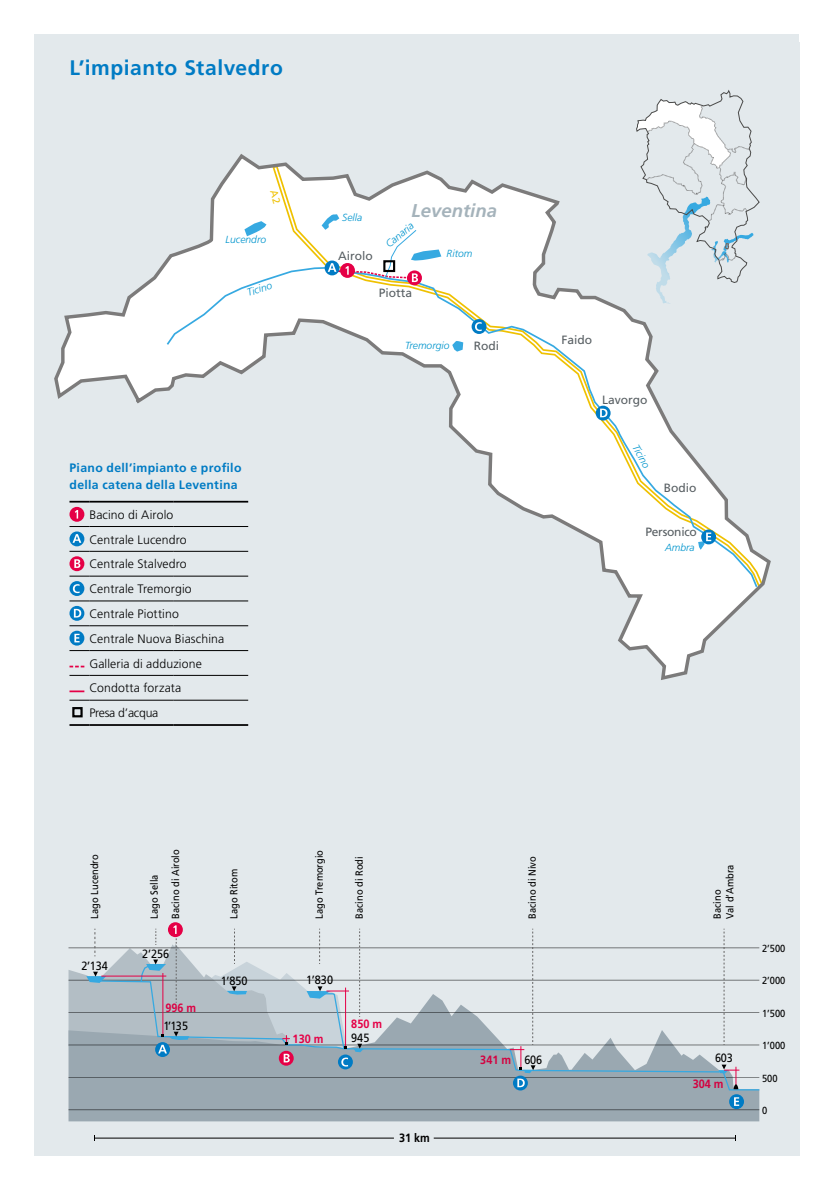
<style>
.page{position:relative;width:834px;height:1191px;background:#fff}
.page>*{position:absolute;margin:0;border:0;box-sizing:border-box;transform-origin:0 0}
.t1{font:700 21px "Frutiger";letter-spacing:.025em;color:#007bc4}
.t2{font:italic 700 18.55px "Frutiger";color:#a5b3bb}
.t3{font:300 12.25px/24.7px "Frutiger";letter-spacing:.01em;color:#000}
.t4{font:700 12.25px/17.5px "Frutiger";letter-spacing:.025em;color:#007bc4}
.t5{font:12.08px "Frutiger";color:#000;scale:.91 1}
.t6{font:12.08px "Frutiger";color:#575e62}
.t7{font:12.08px "Frutiger";letter-spacing:-.02em;color:#575e62}
.t8{font:700 12.08px "Frutiger CE";color:#e50046;scale:.91 1}
.t9{font:700 12.08px "Frutiger CE";color:#d30240;scale:.91 1}
.t10{font:700 12.08px "Frutiger CE";color:#dc0043;scale:.91 1}
.t11{font:700 12.08px "Frutiger CE";color:#000;scale:.91 1}
.t12{font:10.33px/21.5px "Frutiger";color:#000;scale:.91 1}
.t13{font:italic 300 10.33px "Frutiger";color:#0095cd}
.t14{font:italic 300 10.33px "Frutiger";color:#0095ce}
</style>
<div class="page">
<div style="left:35px;top:42px;width:764px;height:1114px;background:#e3e9ec"></div>
<div style="left:68px;top:1091px;width:691px;height:30px;background:#9aa8b1"></div>
<hr style="left:68px;top:947px;width:691px;height:1px;background:#000">
<hr style="left:68px;top:1109px;width:691px;height:1px;background:#000">
<svg style="left:363px;top:979px;width:397px;height:112px"></svg>
<svg style="left:723px;top:928px;width:1px;height:117px"></svg>
<svg style="left:718px;top:1064px;width:21px;height:25px"></svg>
<hr style="left:95px;top:1137px;width:299px;height:1px;background:#000">
<hr style="left:433px;top:1137px;width:302px;height:1px;background:#000">
<svg style="left:54px;top:154px;width:717px;height:526px"></svg>
<svg style="left:165px;top:266px;width:593px;height:323px"></svg>
<svg style="left:244px;top:221px;width:22px;height:15px"></svg>
<svg style="left:452px;top:341px;width:11px;height:11px"></svg>
<svg style="left:635px;top:89px;width:124px;height:215px"></svg>
<svg style="left:168px;top:922px;width:15px;height:15px"></svg>
<svg style="left:68px;top:925px;width:295px;height:170px"></svg>
<svg style="left:513px;top:1075px;width:14px;height:15px"></svg>
<svg style="left:509px;top:928px;width:26px;height:159px"></svg>
<div style="left:729px;top:1094px;width:14px;height:15px;background:#007bc4;border-radius:50%"></div>
<svg style="left:734px;top:1097px;width:5px;height:8px"></svg>
<svg style="left:407px;top:270px;width:15px;height:15px"></svg>
<svg style="left:321px;top:214px;width:120px;height:68px;background:#eae9ed"></svg>
<div style="left:471px;top:319px;width:15px;height:15px;background:#007bc4;border-radius:50%"></div>
<svg style="left:475px;top:322px;width:6px;height:9px"></svg>
<svg style="left:595px;top:406px;width:15px;height:14px"></svg>
<svg style="left:600px;top:408px;width:7px;height:9px"></svg>
<svg style="left:701px;top:529px;width:15px;height:15px"></svg>
<svg style="left:697px;top:532px;width:14px;height:19px"></svg>
<svg style="left:69px;top:526px;width:20px;height:1px"></svg>
<hr style="left:89px;top:526px;width:85px;height:1px;background:#000">
<hr style="left:174px;top:526px;width:74px;height:1px;background:#000">
<svg style="left:69px;top:551px;width:20px;height:1px"></svg>
<hr style="left:89px;top:551px;width:85px;height:1px;background:#000">
<hr style="left:174px;top:551px;width:74px;height:1px;background:#000">
<svg style="left:69px;top:575px;width:20px;height:1px"></svg>
<hr style="left:89px;top:575px;width:85px;height:1px;background:#000">
<hr style="left:174px;top:575px;width:74px;height:1px;background:#000">
<svg style="left:69px;top:600px;width:20px;height:1px"></svg>
<hr style="left:89px;top:600px;width:85px;height:1px;background:#000">
<hr style="left:174px;top:600px;width:74px;height:1px;background:#000">
<svg style="left:69px;top:625px;width:20px;height:1px"></svg>
<hr style="left:89px;top:625px;width:85px;height:1px;background:#000">
<hr style="left:174px;top:625px;width:74px;height:1px;background:#000">
<svg style="left:69px;top:650px;width:20px;height:1px"></svg>
<hr style="left:89px;top:650px;width:85px;height:1px;background:#000">
<hr style="left:174px;top:650px;width:74px;height:1px;background:#000">
<svg style="left:69px;top:675px;width:20px;height:1px"></svg>
<hr style="left:89px;top:675px;width:85px;height:1px;background:#000">
<hr style="left:174px;top:675px;width:74px;height:1px;background:#000">
<svg style="left:69px;top:700px;width:20px;height:1px"></svg>
<hr style="left:89px;top:700px;width:85px;height:1px;background:#000">
<hr style="left:174px;top:700px;width:74px;height:1px;background:#000">
<hr style="left:69px;top:724px;width:20px;height:2px;background:#000">
<hr style="left:89px;top:724px;width:85px;height:2px;background:#000">
<hr style="left:174px;top:724px;width:74px;height:2px;background:#000">
<svg style="left:69px;top:501px;width:20px;height:1px"></svg>
<hr style="left:89px;top:501px;width:85px;height:1px;background:#000">
<hr style="left:174px;top:501px;width:74px;height:1px;background:#000">
<svg style="left:69px;top:507px;width:15px;height:15px"></svg>
<svg style="left:75px;top:510px;width:3px;height:8px"></svg>
<svg style="left:69px;top:531px;width:15px;height:15px"></svg>
<svg style="left:73px;top:534px;width:8px;height:9px"></svg>
<svg style="left:69px;top:556px;width:15px;height:15px"></svg>
<svg style="left:74px;top:559px;width:6px;height:9px"></svg>
<svg style="left:69px;top:581px;width:15px;height:15px"></svg>
<svg style="left:73px;top:584px;width:7px;height:9px"></svg>
<svg style="left:69px;top:606px;width:15px;height:15px"></svg>
<svg style="left:74px;top:609px;width:7px;height:8px"></svg>
<svg style="left:69px;top:630px;width:15px;height:15px"></svg>
<svg style="left:74px;top:634px;width:6px;height:8px"></svg>
<svg style="left:69px;top:665px;width:15px;height:2px"></svg>
<svg style="left:69px;top:690px;width:15px;height:2px"></svg>
<div style="left:72px;top:707px;width:11px;height:10px;border:2px solid #000"></div>
<svg style="left:270px;top:189px;width:11px;height:14px"></svg>
<h1 class="t1" style="left:69px;top:55px;width:215px">L’impianto Stalvedro</h1>
<p class="t13" style="left:225px;top:234px;width:42px">Lucendro</p>
<p class="t13" style="left:245px;top:287px;width:27px;rotate:-19deg">Ticino</p>
<p class="t4" style="left:69px;top:459px;width:173px">Piano dell’impianto e profilo della catena della Leventina</p>
<p class="t3" style="left:89px;top:502px;width:136px">Bacino di Airolo<br>Centrale Lucendro<br>Centrale Stalvedro<br>Centrale Tremorgio<br>Centrale Piottino<br>Centrale Nuova Biaschina<br>Galleria di adduzione<br>Condotta forzata<br>Presa d’acqua</p>
<p class="t14" style="left:342px;top:212px;width:22px">Sella</p>
<p class="t6" style="left:338px;top:249px;width:36px">Airolo</p>
<h2 class="t2" style="left:411px;top:200px;width:87px">Leventina</h2>
<p class="t14" style="left:383px;top:241px;width:35px;rotate:-41deg">Canaria</p>
<p class="t13" style="left:446px;top:247px;width:27px">Ritom</p>
<p class="t6" style="left:379px;top:285px;width:35px">Piotta</p>
<p class="t13" style="left:405px;top:339px;width:46px">Tremorgio</p>
<p class="t6" style="left:474px;top:339px;width:27px">Rodi</p>
<p class="t6" style="left:561px;top:332px;width:32px">Faido</p>
<p class="t6" style="left:602px;top:393px;width:47px">Lavorgo</p>
<p class="t13" style="left:640px;top:442px;width:27px;rotate:62deg">Ticino</p>
<p class="t6" style="left:663px;top:480px;width:34px">Bodio</p>
<p class="t7" style="left:645px;top:524px;width:53px">Personico</p>
<p class="t13" style="left:665px;top:541px;width:31px">Ambra</p>
<p class="t12" style="left:84px;top:918px;width:72px;rotate:-90deg">Lago Lucendro</p>
<p class="t12" style="left:143px;top:918px;width:78px;rotate:-90deg">Lago Sella<br>Bacino di Airolo</p>
<p class="t5" style="left:81px;top:958px;width:31px">2’134</p>
<p class="t5" style="left:142px;top:947px;width:31px">2’256</p>
<p class="t10" style="left:165px;top:1000px;width:35px">996 m</p>
<p class="t5" style="left:163px;top:1019px;width:29px">1’135</p>
<p class="t12" style="left:223px;top:918px;width:56px;rotate:-90deg">Lago Ritom</p>
<p class="t12" style="left:308px;top:918px;width:77px;rotate:-90deg">Lago Tremorgio</p>
<p class="t12" style="left:348px;top:918px;width:70px;rotate:-90deg">Bacino di Rodi</p>
<p class="t12" style="left:521px;top:918px;width:70px;rotate:-90deg">Bacino di Nivo</p>
<p class="t12" style="left:711px;top:918px;width:61px;line-height:12.4px;rotate:-90deg">Bacino<br>Val d’Ambra</p>
<p class="t5" style="left:221px;top:973px;width:31px">1’850</p>
<p class="t5" style="left:306px;top:973px;width:31px">1’830</p>
<p class="t8" style="left:292px;top:1032px;width:35px">130 m</p>
<p class="t8" style="left:351px;top:1016px;width:35px">850 m</p>
<p class="t5" style="left:351px;top:1030px;width:21px">945</p>
<p class="t11" style="left:399px;top:1130px;width:35px">31 km</p>
<p class="t9" style="left:480px;top:1052px;width:35px">341 m</p>
<p class="t5" style="left:524px;top:1052px;width:21px">606</p>
<p class="t5" style="left:715px;top:1051px;width:21px">603</p>
<p class="t9" style="left:692px;top:1076px;width:35px">304 m</p>
<p class="t12" style="left:762px;top:937px;width:27px">2’500</p>
<p class="t12" style="left:762px;top:970px;width:27px">2’000</p>
<p class="t12" style="left:762px;top:1002px;width:27px">1’500</p>
<p class="t12" style="left:762px;top:1035px;width:27px">1’000</p>
<p class="t12" style="left:762px;top:1067px;width:19px">500</p>
<p class="t12" style="left:762px;top:1099px;width:7px">0</p>
</div>
